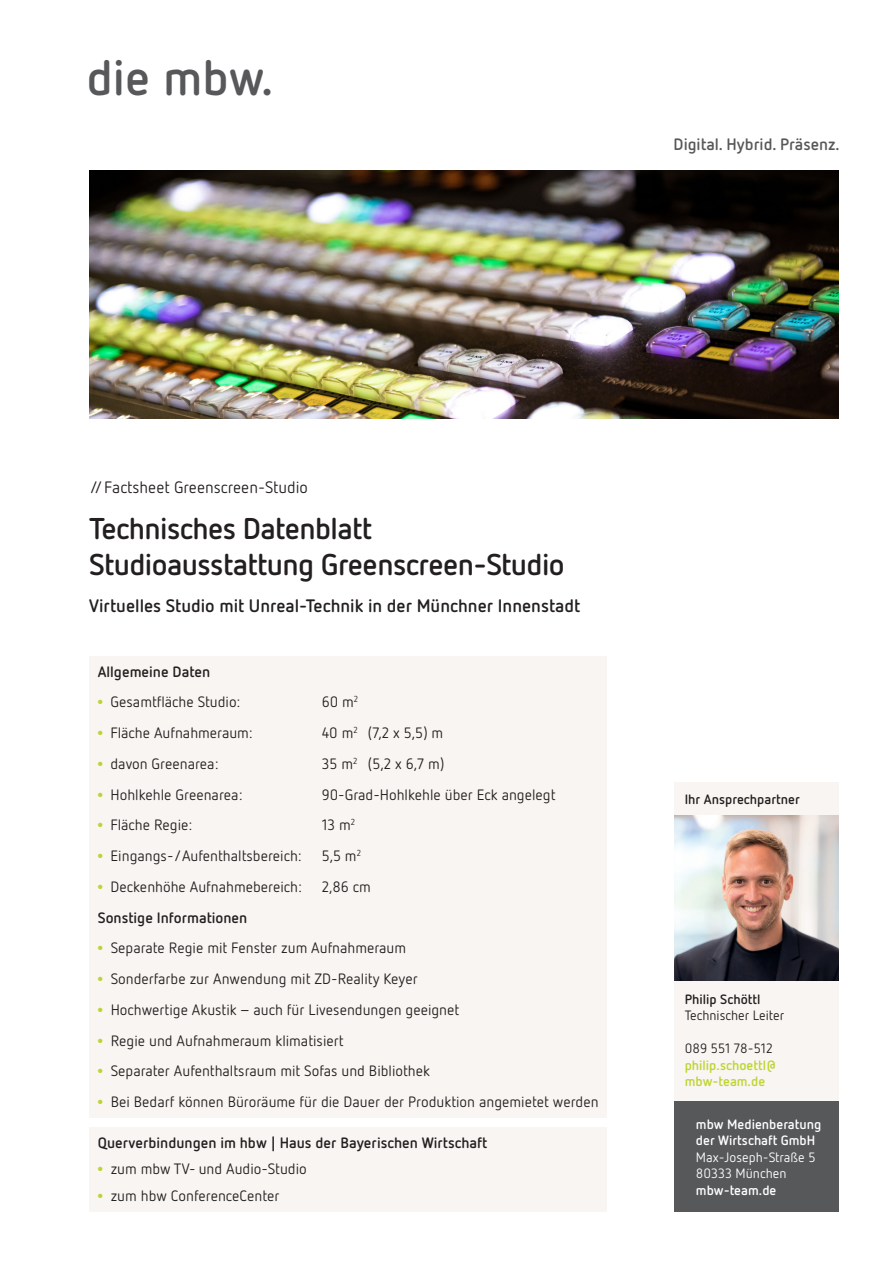
<style>
.page{position:relative;width:893px;height:1263px;background:#fff}
.page>*{position:absolute;margin:0;border:0;box-sizing:border-box;transform-origin:0 0}
.t1{font:700 49.35px "Netto OT";color:#57585a}
.t2{font:700 30px/36px "Netto OT";letter-spacing:-.02em;color:#231f20}
.t3{font:700 18px "Netto OT";color:#231f20}
.t4{font:16.5px "Netto OT";color:#231f20}
.t5{font:700 16.5px "Netto OT";color:#57585a}
.t6{font:15px "Netto OT";color:#231f20}
.t7{font:700 15px "Netto OT";color:#231f20}
.t8{font:700 13.5px/16.5px "Netto OT";color:#fff}
.t9{font:700 13.5px "Netto OT";color:#231f20}
.t10{font:13.5px/16.5px "Netto OT";color:#fff}
.t11{font:13.5px "Netto OT";color:#231f20}
.t12{font:700 13.5px/16.5px "Netto OT";color:#bcd531}
</style>
<div class="page">
<img style="left:89px;top:170px;width:750px;height:249px">
<div style="left:89px;top:656px;width:518px;height:462px;background:#f8f5f2"></div>
<div style="left:89px;top:1127px;width:518px;height:84px;background:#f8f5f2"></div>
<div style="left:675px;top:782px;width:164px;height:319px;background:#f8f5f2"></div>
<img style="left:675px;top:816px;width:164px;height:164px">
<div style="left:675px;top:1101px;width:164px;height:110px;background:#57585a"></div>
<h1 class="t1" style="left:87px;top:46px;width:189px">die mbw.</h1>
<p class="t5" style="left:674px;top:134px;width:168px">Digital. Hybrid. Präsenz.</p>
<p class="t4" style="left:89px;top:477px;width:220px">//Factsheet Greenscreen-Studio</p>
<h2 class="t2" style="left:89px;top:509px;width:477px">Technisches Datenblatt<br>Studioausstattung Greenscreen-Studio</h2>
<p class="t3" style="left:89px;top:595px;width:493px">Virtuelles Studio mit Unreal-Technik in der Münchner Innenstadt</p>
<p class="t7" style="left:98px;top:662px;width:114px">Allgemeine Daten</p>
<p class="t6" style="left:98px;top:693px;width:144px"><sup>●</sup> Gesamtfläche Studio:</p>
<p class="t6" style="left:322px;top:693px;width:38px">60 m<sup>2</sup></p>
<p class="t6" style="left:98px;top:724px;width:156px"><sup>●</sup> Fläche Aufnahmeraum:</p>
<p class="t6" style="left:322px;top:724px;width:123px">40 m<sup>2</sup> (7,2 x 5,5) m</p>
<p class="t6" style="left:98px;top:754px;width:122px"><sup>●</sup> davon Greenarea:</p>
<p class="t6" style="left:322px;top:754px;width:124px">35 m<sup>2</sup> (5,2 x 6,7 m)</p>
<p class="t6" style="left:98px;top:785px;width:146px"><sup>●</sup> Hohlkehle Greenarea:</p>
<p class="t6" style="left:322px;top:785px;width:235px">90-Grad-Hohlkehle über Eck angelegt</p>
<p class="t6" style="left:98px;top:816px;width:96px"><sup>●</sup> Fläche Regie:</p>
<p class="t6" style="left:322px;top:816px;width:35px">13 m<sup>2</sup></p>
<p class="t6" style="left:98px;top:847px;width:205px"><sup>●</sup> Eingangs-/Aufenthaltsbereich:</p>
<p class="t6" style="left:322px;top:847px;width:41px">5,5 m<sup>2</sup></p>
<p class="t6" style="left:98px;top:877px;width:205px"><sup>●</sup> Deckenhöhe Aufnahmebereich:</p>
<p class="t6" style="left:322px;top:877px;width:51px">2,86 cm</p>
<p class="t7" style="left:98px;top:908px;width:151px">Sonstige Informationen</p>
<p class="t6" style="left:98px;top:939px;width:310px"><sup>●</sup> Separate Regie mit Fenster zum Aufnahmeraum</p>
<p class="t6" style="left:98px;top:970px;width:322px"><sup>●</sup> Sonderfarbe zur Anwendung mit ZD-Reality Keyer</p>
<p class="t6" style="left:98px;top:1000px;width:363px"><sup>●</sup> Hochwertige Akustik – auch für Livesendungen geeignet</p>
<p class="t6" style="left:98px;top:1031px;width:247px"><sup>●</sup> Regie und Aufnahmeraum klimatisiert</p>
<p class="t6" style="left:98px;top:1062px;width:334px"><sup>●</sup> Separater Aufenthaltsraum mit Sofas und Bibliothek</p>
<p class="t6" style="left:98px;top:1093px;width:502px"><sup>●</sup> Bei Bedarf können Büroräume für die Dauer der Produktion angemietet werden</p>
<p class="t7" style="left:98px;top:1133px;width:391px">Querverbindungen im hbw | Haus der Bayerischen Wirtschaft</p>
<p class="t6" style="left:98px;top:1160px;width:210px"><sup>●</sup> zum mbw TV- und Audio-Studio</p>
<p class="t6" style="left:98px;top:1186px;width:183px"><sup>●</sup> zum hbw ConferenceCenter</p>
<p class="t9" style="left:685px;top:791px;width:117px">Ihr Ansprechpartner</p>
<p class="t9" style="left:685px;top:990px;width:77px">Philip Schöttl</p>
<p class="t11" style="left:685px;top:1007px;width:101px">Technischer Leiter</p>
<p class="t11" style="left:685px;top:1040px;width:90px">089 551 78-512</p>
<p class="t12" style="left:685px;top:1056px;width:93px">philip.schoettl@ mbw-team.de</p>
<p class="t8" style="left:696px;top:1115px;width:127px">mbw Medienberatung der Wirtschaft GmbH</p>
<p class="t10" style="left:696px;top:1148px;width:121px">Max-Joseph-Straße 5<br>80333 München</p>
<p class="t8" style="left:696px;top:1181px;width:82px">mbw-team.de</p>
</div>
